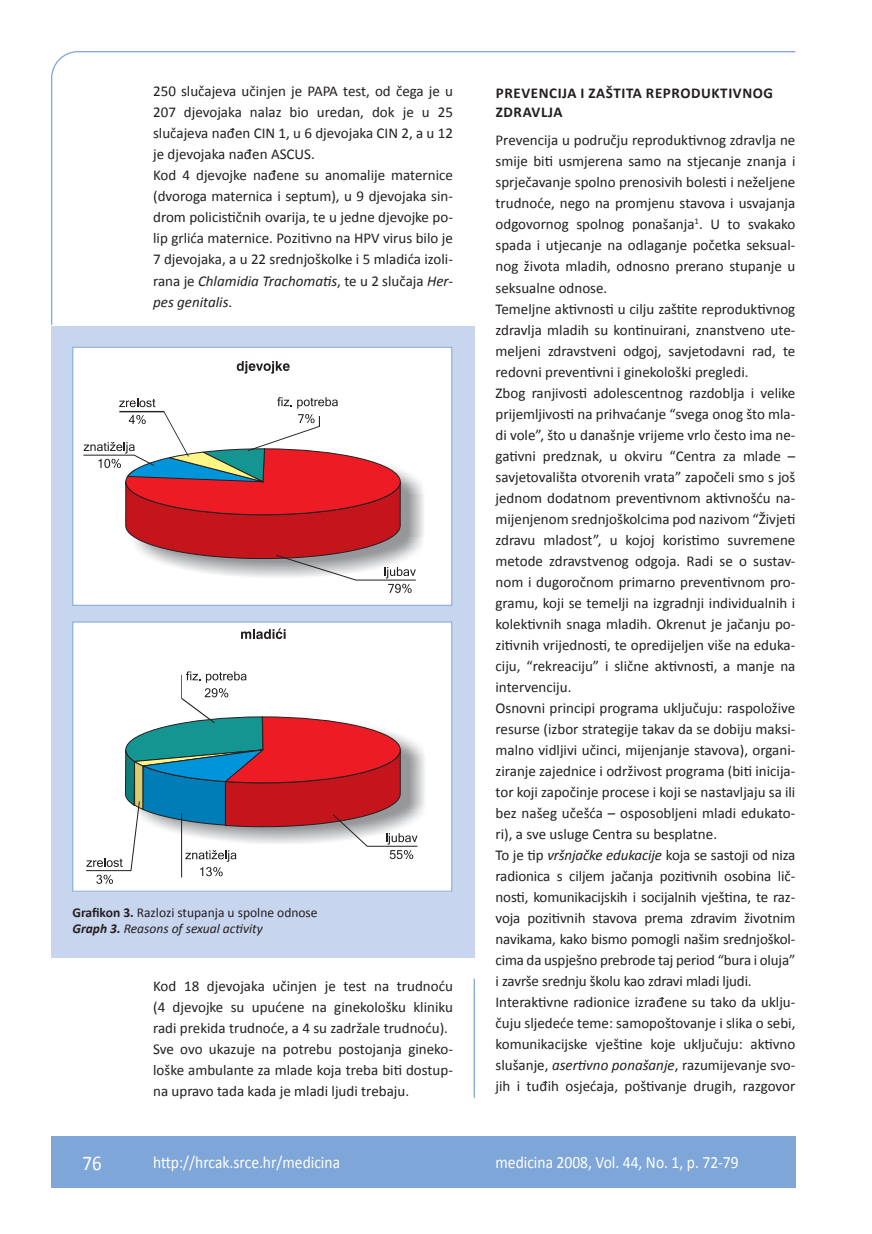
<style>
.page{position:relative;width:872px;height:1234px;background:#fff}
.page>*{position:absolute;margin:0;border:0;box-sizing:border-box;transform-origin:0 0}
.t1{font:21px "Calibri";color:#fff;scale:.9 1}
.t2{font:17.25px "Calibri";color:#fff;scale:.9 1}
.t3{font:15px/21px "Calibri";color:#231f20}
.t4{font:700 15px "Calibri";letter-spacing:.04em;color:#231f20}
.t5{font:13.5px/16.5px "Calibri";color:#231f20}
.s1{font-style:italic}
.s2{font-weight:700}
.s3{font-weight:700;font-style:italic}
</style>
<div class="page">
<div style="left:51px;top:325px;width:423px;height:632px;background:#c7d5ee"></div>
<div style="left:73px;top:347px;width:379px;height:258px;background:#fff"></div>
<svg style="left:237px;top:361px;width:53px;height:12px"></svg>
<svg style="left:83px;top:397px;width:333px;height:195px"></svg>
<div style="left:72px;top:347px;width:380px;height:258px;border:1px solid #7ea6d8"></div>
<div style="left:73px;top:622px;width:379px;height:269px;background:#fff"></div>
<svg style="left:241px;top:628px;width:44px;height:11px"></svg>
<svg style="left:86px;top:671px;width:332px;height:212px"></svg>
<div style="left:72px;top:621px;width:380px;height:270px;border:1px solid #7ea6d8"></div>
<svg style="left:51px;top:51px;width:745px;height:275px"></svg>
<hr style="left:473px;top:978px;width:2px;height:119px;background:#7ea6d8">
<div style="left:51px;top:1135px;width:744px;height:51px;background:#7ea6d8"></div>
<p class="t3" style="left:153px;top:80px;width:301px">250 slučajeva učinjen je PAPA test, od čega je u 207 djevojaka nalaz bio uredan, dok je u 25 slučajeva nađen CIN 1, u 6 djevojaka CIN 2, a u 12 je djevojaka nađen ASCUS.<br>Kod 4 djevojke nađene su anomalije maternice (dvoroga maternica i septum), u 9 djevojaka sin&shy;drom policističnih ovarija, te u jedne djevojke po&shy;lip grlića maternice. Pozitivno na HPV virus bilo je 7 djevojaka, a u 22 srednjoškolke i 5 mladića izoli&shy;rana je <span class="s1">Chlamidia Trachomatis</span>, te u 2 slučaja <span class="s1">Her&shy;pes genitalis</span>.</p>
<p class="t4" style="left:496px;top:84px;width:18px">PREVE</p>
<p class="t4" style="left:539px;top:84px;width:19px">NCIJA</p>
<p class="t4" style="left:580px;top:84px;width:41px">IZAŠTITA</p>
<p class="t4" style="left:646px;top:84px;width:10px">REPRODUKTIV</p>
<p class="t4" style="left:742px;top:84px;width:21px">NOG</p>
<p class="t4" style="left:496px;top:103px;width:10px">ZDRAVLJA</p>
<p class="t3" style="left:495px;top:129px;width:301px">Prevencija u području reproduktivnog zdravlja ne smije biti usmjerena samo na stjecanje znanja i sprječavanje spolno prenosivih bolesti i neželjene trudnoće, nego na promjenu stavova i usvajanja odgovornog spolnog ponašanja<sup>1</sup>. U to svakako spada i utjecanje na odlaganje početka seksual&shy;nog života mladih, odnosno prerano stupanje u seksualne odnose.<br>Temeljne aktivnosti u cilju zaštite reproduktivnog zdravlja mladih su kontinuirani, znanstveno ute&shy;meljeni zdravstveni odgoj, savjetodavni rad, te redovni preventivni i ginekološki pregledi.<br>Zbog ranjivosti adolescentnog razdoblja i velike prijemljivosti na prihvaćanje “svega onog što mla&shy;di vole”, što u današnje vrijeme vrlo često ima ne&shy;gativni predznak, u okviru “Centra za mlade – savjetovališta otvorenih vrata” započeli smo s još jednom dodatnom preventivnom aktivnošću na&shy;mijenjenom srednjoškolcima pod nazivom “Živjeti zdravu mladost”, u kojoj koristimo suvremene metode zdravstvenog odgoja. Radi se o sustav&shy;nom i dugoročnom primarno preventivnom pro&shy;gramu, koji se temelji na izgradnji individualnih i kolektivnih snaga mladih. Okrenut je jačanju po&shy;zitivnih vrijednosti, te opredijeljen više na eduka&shy;ciju, “rekreaciju” i slične aktivnosti, a manje na intervenciju.<br>Osnovni principi programa uključuju: raspoložive resurse (izbor strategije takav da se dobiju maksi&shy;malno vidljivi učinci, mijenjanje stavova), organi&shy;ziranje zajednice i održivost programa (biti inicija&shy;tor koji započinje procese i koji se nastavljaju sa ili bez našeg učešća – osposobljeni mladi edukato&shy;ri), a sve usluge Centra su besplatne.<br>To je tip <span class="s1">vršnjačke edukacije</span> koja se sastoji od niza radionica s ciljem jačanja pozitivnih osobina lič&shy;nosti, komunikacijskih i socijalnih vještina, te raz&shy;voja pozitivnih stavova prema zdravim životnim navi-kama, kako bismo pomogli našim srednjo-škol&shy;cima da uspješno prebrode taj period “bura i oluja” i završe srednju školu kao zdravi mladi ljudi.<br>Interaktivne radionice izrađene su tako da uklju&shy;čuju sljedeće teme: samopoštovanje i slika o sebi, komunikacijske vještine koje uključuju: aktivno slušanje, <span class="s1">asertivno ponašanje</span>, razumijevanje svo&shy;jih i tuđih osjećaja, poštivanje drugih, razgovor</p>
<p class="t5" style="left:72px;top:903px;width:247px"><span class="s2">GRAFIKON 3.</span> Razlozi stupanja u spolne odnose<br><span class="s3">Graph 3.</span> <span class="s1">Reasons of sexual activity</span></p>
<p class="t3" style="left:153px;top:974px;width:301px">Kod 18 djevojaka učinjen je test na trudnoću (4 djevojke su upućene na ginekološku kliniku radi prekida trudnoće, a 4 su zadržale trudnoću).<br>Sve ovo ukazuje na potrebu postojanja gineko&shy;loške ambulante za mlade koja treba biti dostup&shy;na upravo tada kada je mladi ljudi trebaju.</p>
<h1 class="t1" style="left:82px;top:1149px;width:23px">76</h1>
<p class="t2" style="left:153px;top:1150px;width:209px">http://hrcak.srce.hr/medicina</p>
<p class="t2" style="left:495px;top:1151px;width:272px">medicina 2008, Vol. 44, No. 1, p. 72-79</p>
</div>
